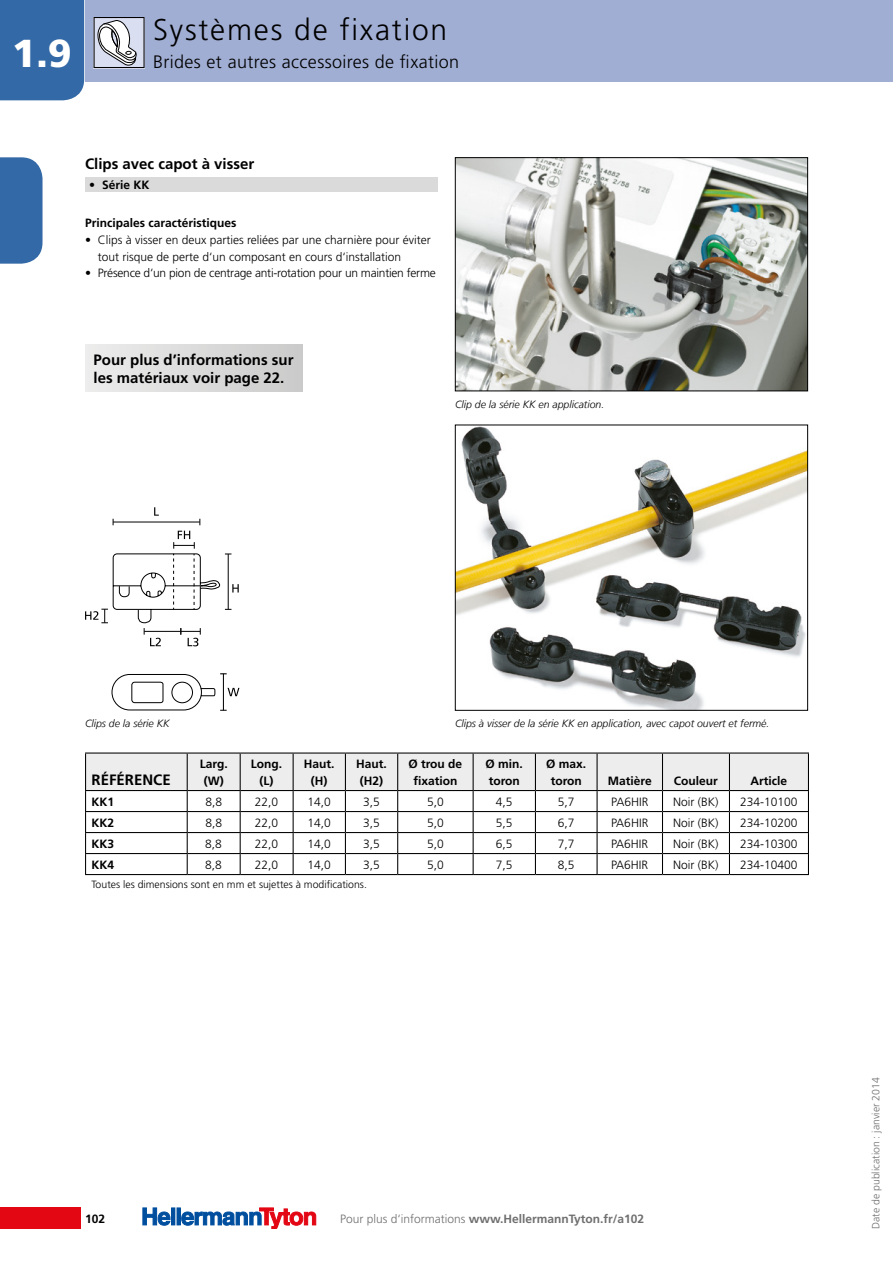
<style>
.page{position:relative;width:893px;height:1263px;background:#fff}
.page>*{position:absolute;margin:0;border:0;box-sizing:border-box;transform-origin:0 0}
.t1{font:900 39px "Frutiger LT";color:#fff}
.t2{font:300 30px "Frutiger LT";letter-spacing:.06em;color:#000}
.t3{font:300 18px "Frutiger LT";letter-spacing:.02em;color:#000}
.t4{font:700 15px/18px "Frutiger LT";color:#000}
.t5{font:300 12px/16.5px "Frutiger LT";color:#000}
.t6{font:700 12px/16.5px "Frutiger LT";color:#000;text-align:center}
.t7{font:300 12px "Frutiger LT";letter-spacing:-.02em;color:#000}
.t8{font:700 12px "Frutiger LT";color:#706f6f}
.t9{font:italic 300 10.5px "Frutiger LT";color:#000}
.t10{font:300 10.5px "Frutiger LT";color:#000}
.t11{font:300 10.5px "Frutiger LT";color:#706f6f}
.s1{font-weight:300}
</style>
<div class="page">
<div style="left:0;top:0;width:84px;height:100px;background:#3369a6"></div>
<div style="left:0;top:1208px;width:81px;height:21px;background:#e30613"></div>
<div style="left:85px;top:0;width:808px;height:82px;background:#a1aed3"></div>
<div style="left:171px;top:1208px;width:4px;height:17px;border:1px solid #004f9f"></div>
<div style="left:177px;top:1208px;width:4px;height:17px;border:1px solid #004f9f"></div>
<svg style="left:142px;top:1208px;width:28px;height:18px"></svg>
<svg style="left:181px;top:1208px;width:135px;height:21px"></svg>
<svg style="left:0;top:157px;width:43px;height:107px;background:#3e71ab"></svg>
<svg style="left:94px;top:17px;width:51px;height:51px;background:#b9bbc4"></svg>
<img style="left:457px;top:159px;width:349px;height:230px">
<div style="left:455px;top:157px;width:353px;height:234px;border:1px solid #000"></div>
<img style="left:457px;top:427px;width:349px;height:282px">
<div style="left:455px;top:425px;width:353px;height:286px;border:1px solid #000"></div>
<div style="left:85px;top:177px;width:353px;height:15px;background:#dadada"></div>
<hr style="left:85px;top:752px;width:102px;height:1px;background:#000">
<hr style="left:187px;top:752px;width:53px;height:1px;background:#000">
<hr style="left:240px;top:752px;width:53px;height:1px;background:#000">
<hr style="left:293px;top:752px;width:52px;height:1px;background:#000">
<hr style="left:345px;top:752px;width:53px;height:1px;background:#000">
<hr style="left:398px;top:752px;width:75px;height:1px;background:#000">
<hr style="left:473px;top:752px;width:62px;height:1px;background:#000">
<hr style="left:535px;top:752px;width:62px;height:1px;background:#000">
<hr style="left:597px;top:752px;width:65px;height:1px;background:#000">
<hr style="left:662px;top:752px;width:67px;height:1px;background:#000">
<hr style="left:729px;top:752px;width:80px;height:1px;background:#000">
<svg style="left:85px;top:753px;width:724px;height:121px"></svg>
<hr style="left:85px;top:874px;width:102px;height:1px;background:#000">
<hr style="left:187px;top:874px;width:53px;height:1px;background:#000">
<hr style="left:240px;top:874px;width:53px;height:1px;background:#000">
<hr style="left:293px;top:874px;width:52px;height:1px;background:#000">
<hr style="left:345px;top:874px;width:53px;height:1px;background:#000">
<hr style="left:398px;top:874px;width:75px;height:1px;background:#000">
<hr style="left:473px;top:874px;width:62px;height:1px;background:#000">
<hr style="left:535px;top:874px;width:62px;height:1px;background:#000">
<hr style="left:597px;top:874px;width:65px;height:1px;background:#000">
<hr style="left:662px;top:874px;width:67px;height:1px;background:#000">
<hr style="left:729px;top:874px;width:80px;height:1px;background:#000">
<hr style="left:113px;top:522px;width:87px;height:1px;background:#000">
<svg style="left:154px;top:507px;width:5px;height:9px"></svg>
<svg style="left:85px;top:531px;width:154px;height:115px"></svg>
<svg style="left:112px;top:673px;width:127px;height:38px"></svg>
<div style="left:85px;top:345px;width:217px;height:46px;background:linear-gradient(to right,#ededed,#cbcbcb)"></div>
<h1 class="t1" style="left:12px;top:30px;width:61px">1.9</h1>
<h2 class="t2" style="left:153px;top:12px;width:296px">Systèmes de fixation</h2>
<h3 class="t3" style="left:153px;top:52px;width:308px">Brides et autres accessoires de fixation</h3>
<p class="t4" style="left:85px;top:154px;width:171px">Clips avec capot à visser</p>
<p class="t6" style="left:89px;top:177px;width:62px">• Série KK</p>
<p class="t6" style="left:85px;top:214px;width:153px">Principales caractéristiques</p>
<p class="t5" style="left:98px;top:232px;width:335px;text-indent:-13px">• Clips à visser en deux parties reliées par une charnière pour éviter tout risque de perte d‘un composant en cours d‘installation</p>
<p class="t7" style="left:85px;top:266px;width:352px">• Présence d‘un pion de centrage anti-rotation pour un maintien ferme</p>
<p class="t4" style="left:94px;top:351px;width:202px">Pour plus d’informations sur les matériaux voir page 22.</p>
<p class="t9" style="left:455px;top:398px;width:151px">Clip de la série KK en application.</p>
<p class="t9" style="left:85px;top:717px;width:86px">Clips de la série KK</p>
<p class="t9" style="left:455px;top:717px;width:316px">Clips à visser de la série KK en application, avec capot ouvert et fermé.</p>
<p class="t4" style="left:92px;top:770px;width:81px">RÉFÉRENCE</p>
<p class="t6" style="left:200px;top:756px;width:30px">Larg. (W)</p>
<p class="t6" style="left:251px;top:756px;width:33px">Long. (L)</p>
<p class="t6" style="left:304px;top:756px;width:32px">Haut. (H)</p>
<p class="t6" style="left:356px;top:756px;width:32px">Haut. (H2)</p>
<p class="t6" style="left:408px;top:756px;width:55px">Ø trou de fixation</p>
<p class="t6" style="left:486px;top:756px;width:39px;text-align:left">Ø min. toron</p>
<p class="t6" style="left:546px;top:756px;width:42px">Ø max. toron</p>
<p class="t6" style="left:608px;top:772px;width:45px">Matière</p>
<p class="t6" style="left:674px;top:772px;width:46px">Couleur</p>
<p class="t6" style="left:751px;top:772px;width:38px">Article</p>
<p class="t6" style="left:92px;top:793px;width:24px">KK1</p>
<p class="t5" style="left:205px;top:793px;width:18px">8,8</p>
<p class="t5" style="left:255px;top:793px;width:25px">22,0</p>
<p class="t5" style="left:308px;top:793px;width:25px">14,0</p>
<p class="t5" style="left:363px;top:793px;width:18px">3,5</p>
<p class="t5" style="left:427px;top:793px;width:18px">5,0</p>
<p class="t5" style="left:496px;top:793px;width:18px">4,5</p>
<p class="t5" style="left:558px;top:793px;width:18px">5,7</p>
<p class="t5" style="left:611px;top:793px;width:39px">PA6HIR</p>
<p class="t5" style="left:673px;top:793px;width:47px">Noir (BK)</p>
<p class="t5" style="left:740px;top:793px;width:59px">234-10100</p>
<p class="t6" style="left:92px;top:814px;width:24px">KK2</p>
<p class="t5" style="left:205px;top:814px;width:18px">8,8</p>
<p class="t5" style="left:255px;top:814px;width:25px">22,0</p>
<p class="t5" style="left:308px;top:814px;width:25px">14,0</p>
<p class="t5" style="left:363px;top:814px;width:18px">3,5</p>
<p class="t5" style="left:427px;top:814px;width:18px">5,0</p>
<p class="t5" style="left:496px;top:814px;width:18px">5,5</p>
<p class="t5" style="left:558px;top:814px;width:18px">6,7</p>
<p class="t5" style="left:611px;top:814px;width:39px">PA6HIR</p>
<p class="t5" style="left:673px;top:814px;width:47px">Noir (BK)</p>
<p class="t5" style="left:740px;top:814px;width:59px">234-10200</p>
<p class="t6" style="left:92px;top:835px;width:24px">KK3</p>
<p class="t5" style="left:205px;top:835px;width:18px">8,8</p>
<p class="t5" style="left:255px;top:835px;width:25px">22,0</p>
<p class="t5" style="left:308px;top:835px;width:25px">14,0</p>
<p class="t5" style="left:363px;top:835px;width:18px">3,5</p>
<p class="t5" style="left:427px;top:835px;width:18px">5,0</p>
<p class="t5" style="left:496px;top:835px;width:18px">6,5</p>
<p class="t5" style="left:558px;top:835px;width:18px">7,7</p>
<p class="t5" style="left:611px;top:835px;width:39px">PA6HIR</p>
<p class="t5" style="left:673px;top:835px;width:47px">Noir (BK)</p>
<p class="t5" style="left:740px;top:835px;width:59px">234-10300</p>
<p class="t6" style="left:92px;top:856px;width:24px">KK4</p>
<p class="t5" style="left:205px;top:856px;width:18px">8,8</p>
<p class="t5" style="left:255px;top:856px;width:25px">22,0</p>
<p class="t5" style="left:308px;top:856px;width:25px">14,0</p>
<p class="t5" style="left:363px;top:856px;width:18px">3,5</p>
<p class="t5" style="left:427px;top:856px;width:18px">5,0</p>
<p class="t5" style="left:496px;top:856px;width:18px">7,5</p>
<p class="t5" style="left:558px;top:856px;width:18px">8,5</p>
<p class="t5" style="left:611px;top:856px;width:39px">PA6HIR</p>
<p class="t5" style="left:673px;top:856px;width:47px">Noir (BK)</p>
<p class="t5" style="left:740px;top:856px;width:59px">234-10400</p>
<p class="t10" style="left:92px;top:879px;width:277px">Toutes les dimensions sont en mm et sujettes à modifications.</p>
<p class="t6" style="left:85px;top:1210px;width:22px">102</p>
<p class="t8" style="left:340px;top:1211px;width:306px"><span class="s1">Pour plus d‘informations</span> www.HellermannTyton.fr/a102</p>
<p class="t11" style="left:870px;top:1229px;width:153px;rotate:-90deg">Date de publication : janvier 2014</p>
</div>
